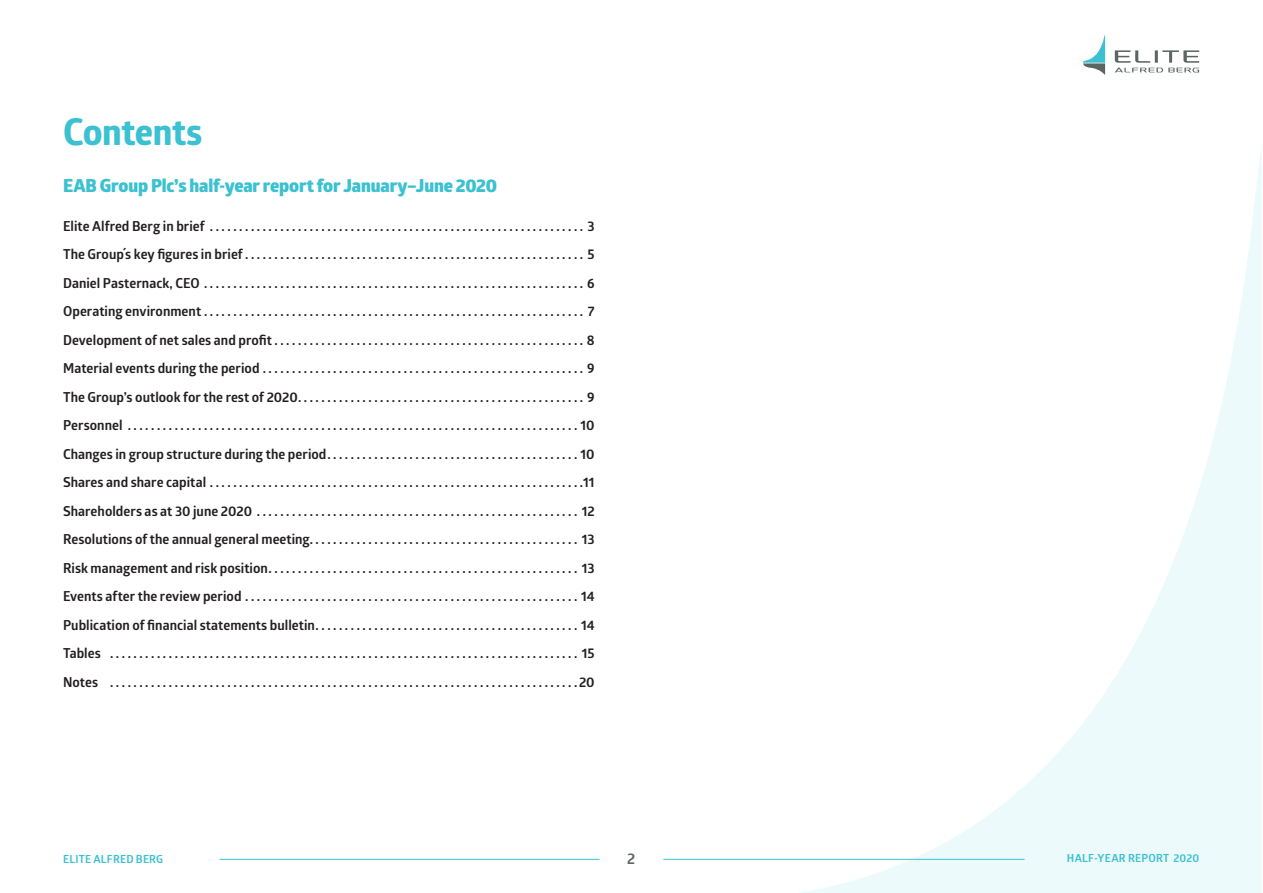
<style>
.page{position:relative;width:1263px;height:893px;background:#fff}
.page>*{position:absolute;margin:0;border:0;box-sizing:border-box;transform-origin:0 0}
.Väliotsikko_2{font:800 36px "Glober";letter-spacing:-.015em;color:#3bc1d1}
.Väliotsikko{font:800 18px "Glober";letter-spacing:-.01em;color:#3bc1d1}
.t1{font:700 15px "Glober";color:#5b6663}
.t2{font:700 13.5px "Glober";letter-spacing:.005em;color:#231f20}
.t3{font:700 10.95px "Glober";letter-spacing:.02em;color:#3bc1d1}
</style>
<div class="page">
<svg style="left:770px;top:145px;width:492px;height:748px"></svg>
<svg style="left:1115px;top:50px;width:84px;height:22px"></svg>
<svg style="left:1083px;top:35px;width:22px;height:40px"></svg>
<hr style="left:220px;top:859px;width:380px;height:1px;background:#3bc1d1">
<hr style="left:663px;top:859px;width:361px;height:1px;background:#3bc1d1">
<p class="Väliotsikko_2" style="left:63px;top:106px;width:141px">Contents</p>
<p class="Väliotsikko" style="left:63px;top:172px;width:436px">EAB Group Plc’s half-year report for January–June 2020</p>
<p class="t2" style="left:63px;top:216px;width:533px">Elite Alfred Berg in brief . . . . . . . . . . . . . . . . . . . . . . . . . . . . . . . . . . . . . . . . . . . . . . . . . . . . . . . . . . . . . . . . 3</p>
<p class="t2" style="left:63px;top:245px;width:533px">The Group´s key figures in brief . . . . . . . . . . . . . . . . . . . . . . . . . . . . . . . . . . . . . . . . . . . . . . . . . . . . . . . . . . 5</p>
<p class="t2" style="left:63px;top:273px;width:533px">Daniel Pasternack, CEO . . . . . . . . . . . . . . . . . . . . . . . . . . . . . . . . . . . . . . . . . . . . . . . . . . . . . . . . . . . . . . . . . 6</p>
<p class="t2" style="left:63px;top:302px;width:533px">Operating environment . . . . . . . . . . . . . . . . . . . . . . . . . . . . . . . . . . . . . . . . . . . . . . . . . . . . . . . . . . . . . . . . . 7</p>
<p class="t2" style="left:63px;top:330px;width:533px">Development of net sales and profit . . . . . . . . . . . . . . . . . . . . . . . . . . . . . . . . . . . . . . . . . . . . . . . . . . . . . 8</p>
<p class="t2" style="left:63px;top:359px;width:533px">Material events during the period . . . . . . . . . . . . . . . . . . . . . . . . . . . . . . . . . . . . . . . . . . . . . . . . . . . . . . . 9</p>
<p class="t2" style="left:63px;top:387px;width:533px">The Group’s outlook for the rest of 2020 . . . . . . . . . . . . . . . . . . . . . . . . . . . . . . . . . . . . . . . . . . . . . . . . . 9</p>
<p class="t2" style="left:63px;top:416px;width:533px">Personnel . . . . . . . . . . . . . . . . . . . . . . . . . . . . . . . . . . . . . . . . . . . . . . . . . . . . . . . . . . . . . . . . . . . . . . . . . . . . . 10</p>
<p class="t2" style="left:63px;top:444px;width:533px">Changes in group structure during the period . . . . . . . . . . . . . . . . . . . . . . . . . . . . . . . . . . . . . . . . . . . 10</p>
<p class="t2" style="left:63px;top:473px;width:533px">Shares and share capital . . . . . . . . . . . . . . . . . . . . . . . . . . . . . . . . . . . . . . . . . . . . . . . . . . . . . . . . . . . . . . . 11</p>
<p class="t2" style="left:63px;top:501px;width:533px">Shareholders as at 30 june 2020 . . . . . . . . . . . . . . . . . . . . . . . . . . . . . . . . . . . . . . . . . . . . . . . . . . . . . . . 12</p>
<p class="t2" style="left:63px;top:530px;width:533px">Resolutions of the annual general meeting.............................................. 13</p>
<p class="t2" style="left:63px;top:558px;width:533px">Risk management and risk position . . . . . . . . . . . . . . . . . . . . . . . . . . . . . . . . . . . . . . . . . . . . . . . . . . . . . 13</p>
<p class="t2" style="left:63px;top:587px;width:533px">Events after the review period . . . . . . . . . . . . . . . . . . . . . . . . . . . . . . . . . . . . . . . . . . . . . . . . . . . . . . . . . 14</p>
<p class="t2" style="left:63px;top:615px;width:533px">Publication of financial statements bulletin . . . . . . . . . . . . . . . . . . . . . . . . . . . . . . . . . . . . . . . . . . . . . 14</p>
<p class="t2" style="left:63px;top:644px;width:533px">Tables . . . . . . . . . . . . . . . . . . . . . . . . . . . . . . . . . . . . . . . . . . . . . . . . . . . . . . . . . . . . . . . . . . . . . . . . . . . . . . . . 15</p>
<p class="t2" style="left:63px;top:672px;width:533px">Notes . . . . . . . . . . . . . . . . . . . . . . . . . . . . . . . . . . . . . . . . . . . . . . . . . . . . . . . . . . . . . . . . . . . . . . . . . . . . . . . 20</p>
<p class="t3" style="left:63px;top:852px;width:102px">ELITE ALFRED BERG</p>
<p class="t1" style="left:627px;top:847px;width:10px">2</p>
<p class="t3" style="left:1067px;top:850px;width:134px">HALF-YEAR REPORT 2020</p>
</div>
